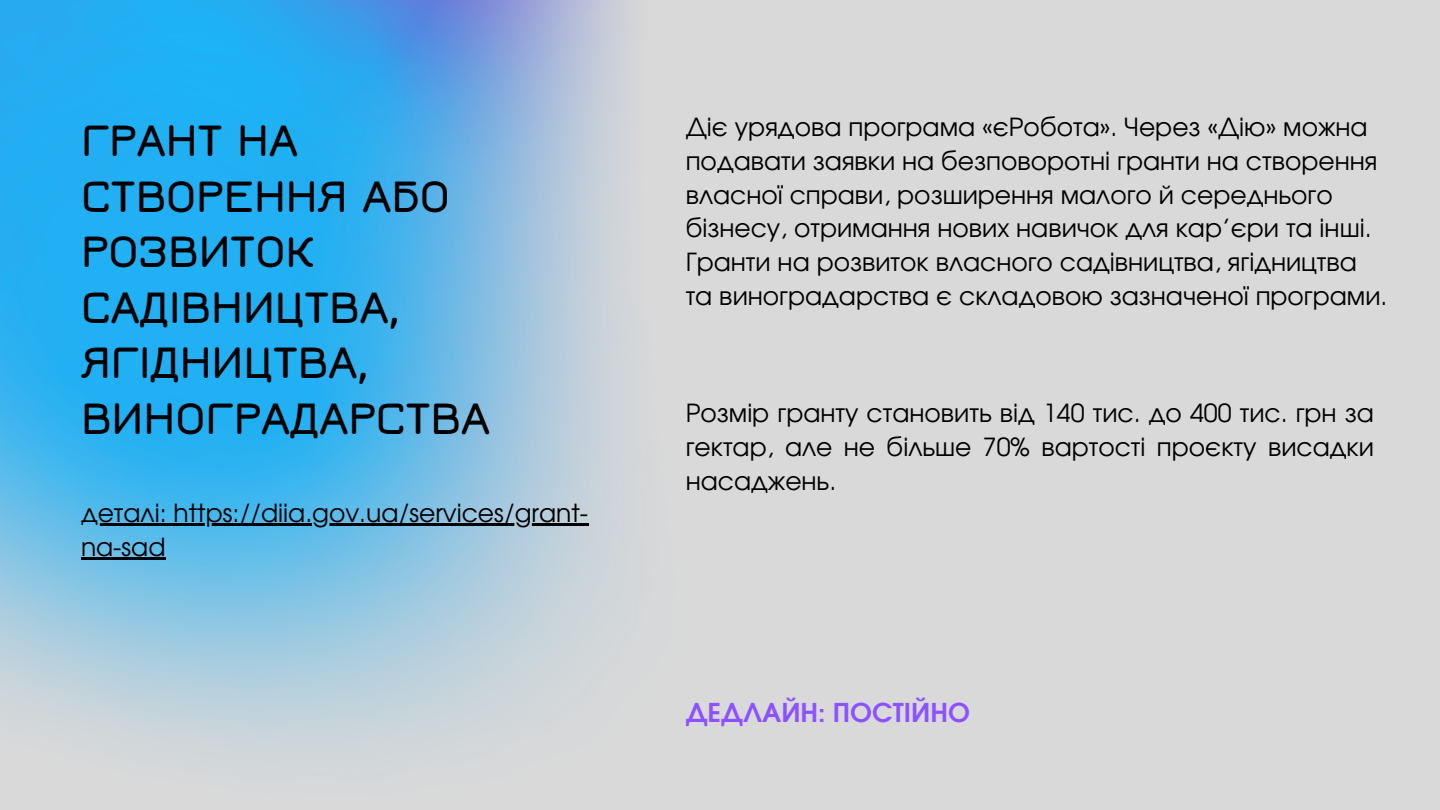
<style>
.page{position:relative;width:1440px;height:810px;background:#d9d9d9}
.page>*{position:absolute;margin:0;border:0;box-sizing:border-box;transform-origin:0 0}
.t1{font:700 47.5px/55.5px "Jura";color:#000}
.t2{font:700 26px "Evolventa";color:#8c52ff}
.t3{font:25px/33.8px "Evolventa";color:#000}
</style>
<div class="page">
<img style="left:0;top:0;width:624px;height:750px">
<hr style="left:81px;top:523px;width:507px;height:3px;background:#000">
<hr style="left:81px;top:557px;width:84px;height:2px;background:#000">
<h1 class="t1" style="left:81px;top:111px;width:411px">ГРАНТ НА<br>СТВОРЕННЯ АБО<br>РОЗВИТОК<br>САДІВНИЦТВА,<br>ЯГІДНИЦТВА,<br>ВИНОГРАДАРСТВА</h1>
<p class="t3" style="left:81px;top:497px;width:509px">деталі: https://diia.gov.ua/services/grant&shy;na-sad</p>
<p class="t3" style="left:686px;top:112px;width:703px">Діє урядова програма «єРобота». Через «Дію» можна подавати заявки на безповоротні гранти на створення власної справи, розширення малого й середнього бізнесу, отримання нових навичок для кар’єри та інші.<br>Гранти на розвиток власного садівництва, ягідництва та виноградарства є складовою зазначеної програми.</p>
<p class="t3" style="left:686px;top:398px;width:690px;text-align:justify">Розмір гранту становить від 140 тис. до 400 тис. грн за гектар, але не більше 70% вартості проєкту висадки насаджень.</p>
<p class="t2" style="left:686px;top:701px;width:286px">ДЕДЛАЙН: ПОСТІЙНО</p>
</div>
